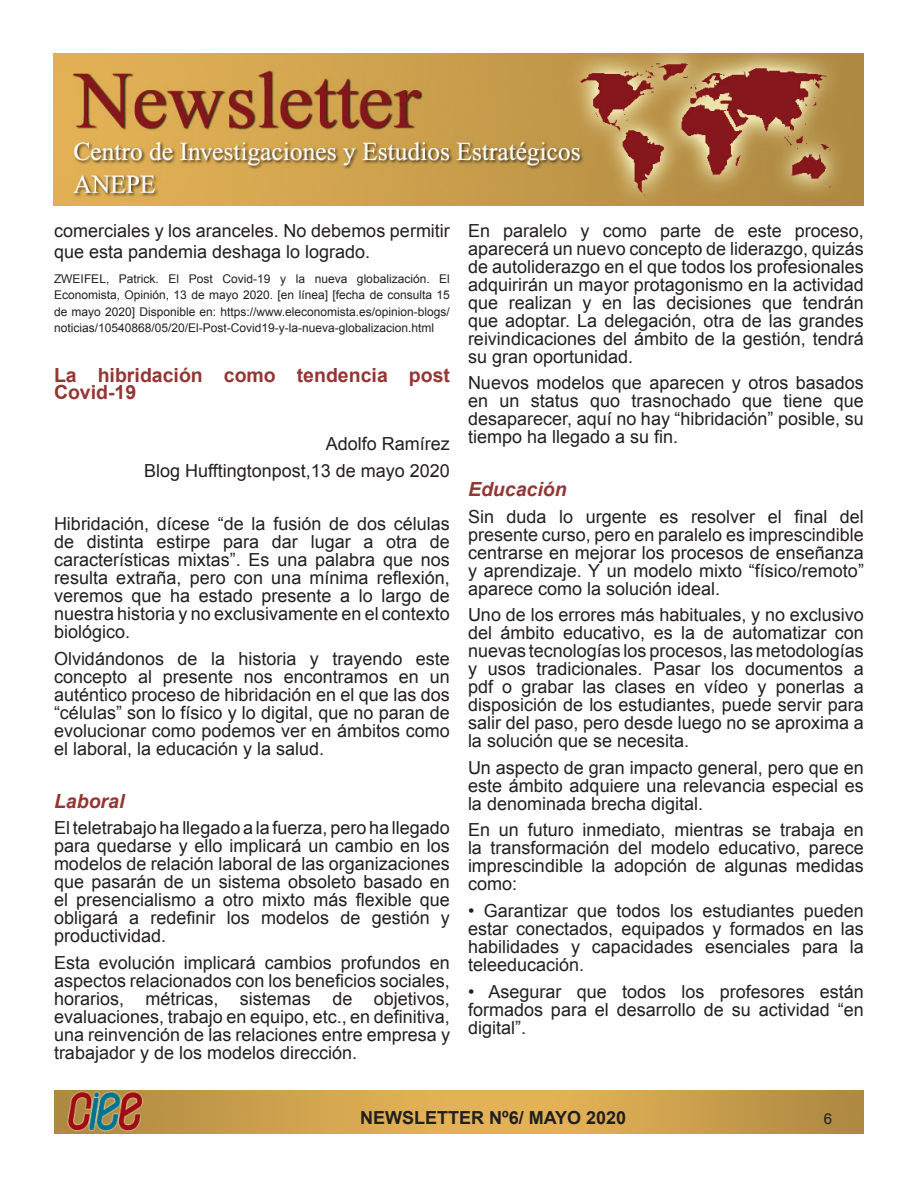
<style>
.page{position:relative;width:918px;height:1188px;background:#fff}
.page>*{position:absolute;margin:0;border:0;box-sizing:border-box;transform-origin:0 0}
.t1{font:700 19.5px/16.5px "Arial";color:#943634}
.t2{font:italic 700 19.5px "Arial";color:#943634}
.t3{font:18px/18px "Arial";color:#231f20;text-align:justify}
.t4{font:700 18px "Arial";color:#231f20}
.t5{font:15px "Arial";color:#231f20}
.t6{font:12px/16.5px "Arial";color:#231f20;text-align:justify}
</style>
<div class="page">
<img style="left:54px;top:1090px;width:810px;height:43px">
<img style="left:53px;top:54px;width:811px;height:151px">
<p class="t3" style="left:54px;top:220px;width:397px;line-height:21px">comerciales y los aranceles. No debemos permitir que esta pandemia deshaga lo logrado.</p>
<p class="t6" style="left:54px;top:271px;width:397px">ZWEIFEL, Patrick. El Post Covid-19 y la nueva globalización. El Economista, Opinión, 13 de mayo 2020. [en línea] [fecha de consulta 15 de mayo 2020] Disponible en: https://www.eleconomista.es/opinion-blogs/ noticias/10540868/05/20/El-Post-Covid19-y-la-nueva-globalizacion.html</p>
<p class="t1" style="left:54px;top:368px;width:398px">La hibridación como tendencia post<br>Covid-19</p>
<p class="t3" style="left:326px;top:435px;width:126px">Adolfo Ramírez</p>
<p class="t3" style="left:144px;top:462px;width:307px">Blog Hufftingtonpost,13 de mayo 2020</p>
<p class="t3" style="left:54px;top:515px;width:397px">Hibridación, dícese “de la fusión de dos células de distinta estirpe para dar lugar a otra de características mixtas”. Es una palabra que nos resulta extraña, pero con una mínima reflexión, veremos que ha estado presente a lo largo de nuestra historia y no exclusivamente en el contexto biológico.</p>
<p class="t3" style="left:54px;top:649px;width:397px">Olvidándonos de la historia y trayendo este concepto al presente nos encontramos en un auténtico proceso de hibridación en el que las dos “células” son lo físico y lo digital, que no paran de evolucionar como podemos ver en ámbitos como el laboral, la educación y la salud.</p>
<p class="t2" style="left:54px;top:788px;width:72px">Laboral</p>
<p class="t3" style="left:54px;top:819px;width:397px">El teletrabajo ha llegado a la fuerza, pero ha llegado para quedarse y ello implicará un cambio en los modelos de relación laboral de las organizaciones que pasarán de un sistema obsoleto basado en el presencialismo a otro mixto más flexible que obligará a redefinir los modelos de gestión y productividad.</p>
<p class="t3" style="left:54px;top:953px;width:398px">Esta evolución implicará cambios profundos en aspectos relacionados con los beneficios sociales, horarios, métricas, sistemas de objetivos, evaluaciones, trabajo en equipo, etc., en definitiva, una reinvención de las relaciones entre empresa y trabajador y de los modelos dirección.</p>
<p class="t3" style="left:468px;top:222px;width:397px">En paralelo y como parte de este proceso, aparecerá un nuevo concepto de liderazgo, quizás de autoliderazgo en el que todos los profesionales adquirirán un mayor protagonismo en la actividad que realizan y en las decisiones que tendrán que adoptar. La delegación, otra de las grandes reivindicaciones del ámbito de la gestión, tendrá su gran oportunidad.</p>
<p class="t3" style="left:468px;top:374px;width:397px">Nuevos modelos que aparecen y otros basados en un status quo trasnochado que tiene que desaparecer, aquí no hay “hibridación” posible, su tiempo ha llegado a su fin.</p>
<p class="t2" style="left:468px;top:477px;width:100px">Educación</p>
<p class="t3" style="left:468px;top:508px;width:397px">Sin duda lo urgente es resolver el final del presente curso, pero en paralelo es imprescindible centrarse en mejorar los procesos de enseñanza y aprendizaje. Y un modelo mixto “físico/remoto” aparece como la solución ideal.</p>
<p class="t3" style="left:468px;top:606px;width:397px">Uno de los errores más habituales, y no exclusivo del ámbito educativo, es la de automatizar con nuevas tecnologías los procesos, las metodologías y usos tradicionales. Pasar los documentos a pdf o grabar las clases en vídeo y ponerlas a disposición de los estudiantes, puede servir para salir del paso, pero desde luego no se aproxima a la solución que se necesita.</p>
<p class="t3" style="left:468px;top:759px;width:397px">Un aspecto de gran impacto general, pero que en este ámbito adquiere una relevancia especial es la denominada brecha digital.</p>
<p class="t3" style="left:468px;top:821px;width:397px">En un futuro inmediato, mientras se trabaja en la transformación del modelo educativo, parece imprescindible la adopción de algunas medidas como:</p>
<p class="t3" style="left:468px;top:902px;width:397px">• Garantizar que todos los estudiantes pueden estar conectados, equipados y formados en las habilidades y capacidades esenciales para la teleeducación.</p>
<p class="t3" style="left:468px;top:982px;width:397px">• Asegurar que todos los profesores están formados para el desarrollo de su actividad “en digital”.</p>
<p class="t4" style="left:360px;top:1106px;width:267px">NEWSLETTER Nº6/ MAYO 2020</p>
<p class="t5" style="left:824px;top:1109px;width:10px">6</p>
</div>
